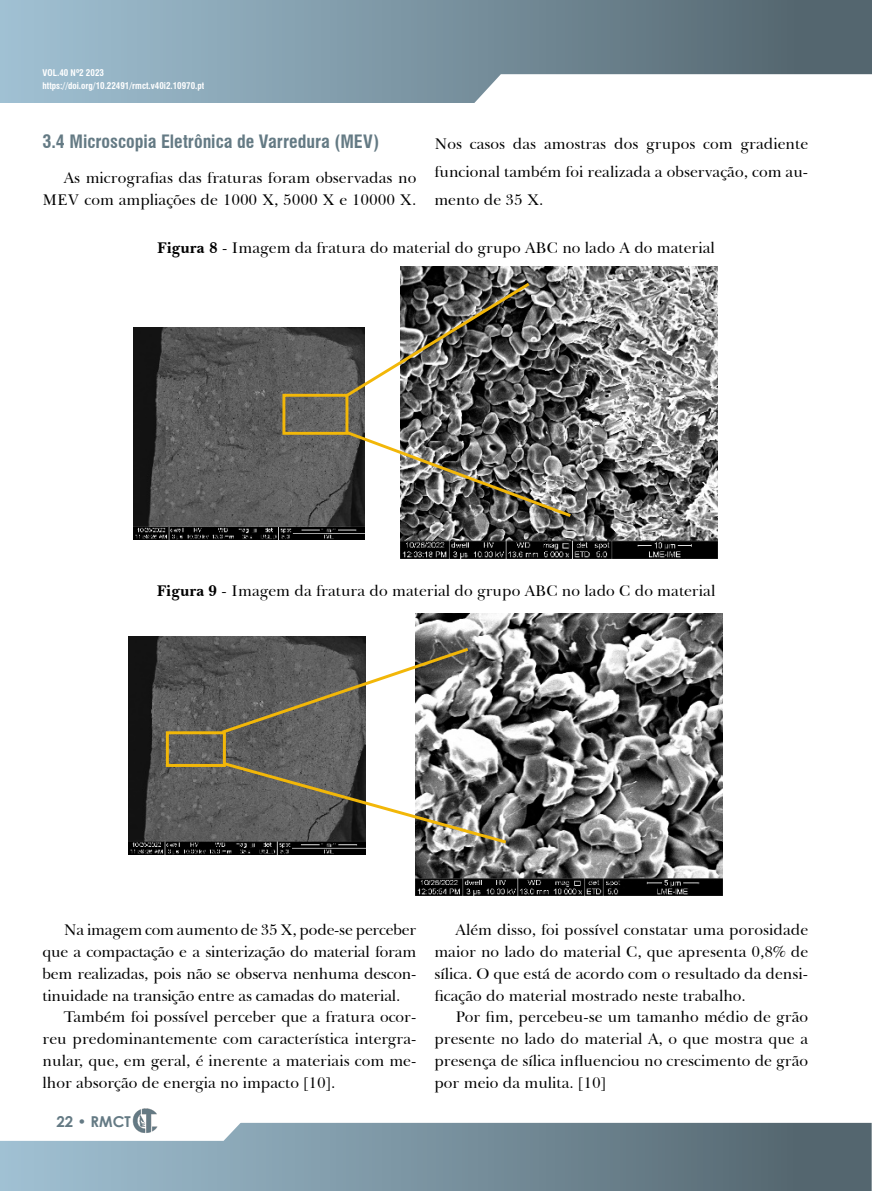
<style>
.page{position:relative;width:872px;height:1191px;background:#fff}
.page>*{position:absolute;margin:0;border:0;box-sizing:border-box;transform-origin:0 0}
.t1{font:700 condensed 18px "Swiss 721 BT";color:#647a84}
.t2{font:15.75px/21.8px "Baskerville BT";color:#000;text-align:justify}
.t3{font:700 15px "Century Gothic";color:#647a84}
.t4{font:700 condensed 9px/12.8px "Swiss 721 BT";color:#fff}
.s1{font-weight:700}
</style>
<div class="page">
<div style="left:0;top:0;width:872px;height:102px;background:linear-gradient(to right,#a1c2d5,#506169)"></div>
<svg style="left:0;top:1122px;width:871px;height:69px;background:#778f9c"></svg>
<svg style="left:0;top:1122px;width:244px;height:18px"></svg>
<svg style="left:465px;top:74px;width:407px;height:29px"></svg>
<img style="left:132px;top:1108px;width:27px;height:25px">
<img style="left:133px;top:327px;width:231px;height:213px">
<img style="left:400px;top:266px;width:317px;height:292px">
<div style="left:282px;top:394px;width:66px;height:41px;border:3px solid #f2b708"></div>
<svg style="left:342px;top:280px;width:190px;height:120px"></svg>
<svg style="left:343px;top:428px;width:231px;height:91px"></svg>
<img style="left:129px;top:636px;width:236px;height:218px">
<img style="left:415px;top:613px;width:307px;height:283px">
<div style="left:166px;top:731px;width:60px;height:36px;border:3px solid #f2b708"></div>
<svg style="left:219px;top:645px;width:252px;height:91px"></svg>
<svg style="left:220px;top:759px;width:289px;height:86px"></svg>
<p class="t4" style="left:43px;top:66px;width:163px">VOL.40 Nº2 2023 https://doi.org/10.22491/rmct.v40i2.10970.pt</p>
<p class="t1" style="left:43px;top:130px;width:338px">3.4 Microscopia Eletrônica de Varredura (MEV)</p>
<p class="t2" style="left:43px;top:166px;width:375px;text-align:right">As micrografias das fraturas foram observadas no<br>MEV com ampliações de 1000 X, 5000 X e 10000 X.</p>
<p class="t2" style="left:434px;top:129px;width:375px;line-height:27.9px">Nos casos das amostras dos grupos com gradiente funcional também foi realizada a observação, com au&shy;mento de 35 X.</p>
<p class="t2" style="left:157px;top:236px;width:559px"><span class="s1">Figura 8</span> - Imagem da fratura do material do grupo ABC no lado A do material</p>
<p class="t2" style="left:157px;top:579px;width:560px"><span class="s1">Figura 9</span> - Imagem da fratura do material do grupo ABC no lado C do material</p>
<p class="t2" style="left:43px;top:918px;width:375px;text-indent:21px">Na imagem com aumento de 35 X, pode-se perceber que a compactação e a sinterização do material foram bem realizadas, pois não se observa nenhuma descon&shy;tinuidade na transição entre as camadas do material.</p>
<p class="t2" style="left:43px;top:1005px;width:375px;text-indent:21px">Também foi possível perceber que a fratura ocor&shy;reu predominantemente com característica intergra&shy;nular, que, em geral, é inerente a materiais com me&shy;lhor absorção de energia no impacto [10].</p>
<p class="t3" style="left:56px;top:1110px;width:76px">22 • RMCT</p>
<p class="t2" style="left:434px;top:918px;width:375px;text-indent:21px">Além disso, foi possível constatar uma porosidade maior no lado do material C, que apresenta 0,8% de sílica. O que está de acordo com o resultado da densi&shy;ficação do material mostrado neste trabalho.</p>
<p class="t2" style="left:434px;top:1005px;width:375px;text-indent:21px">Por fim, percebeu-se um tamanho médio de grão presente no lado do material A, o que mostra que a presença de sílica influenciou no crescimento de grão por meio da mulita. [10]</p>
</div>
